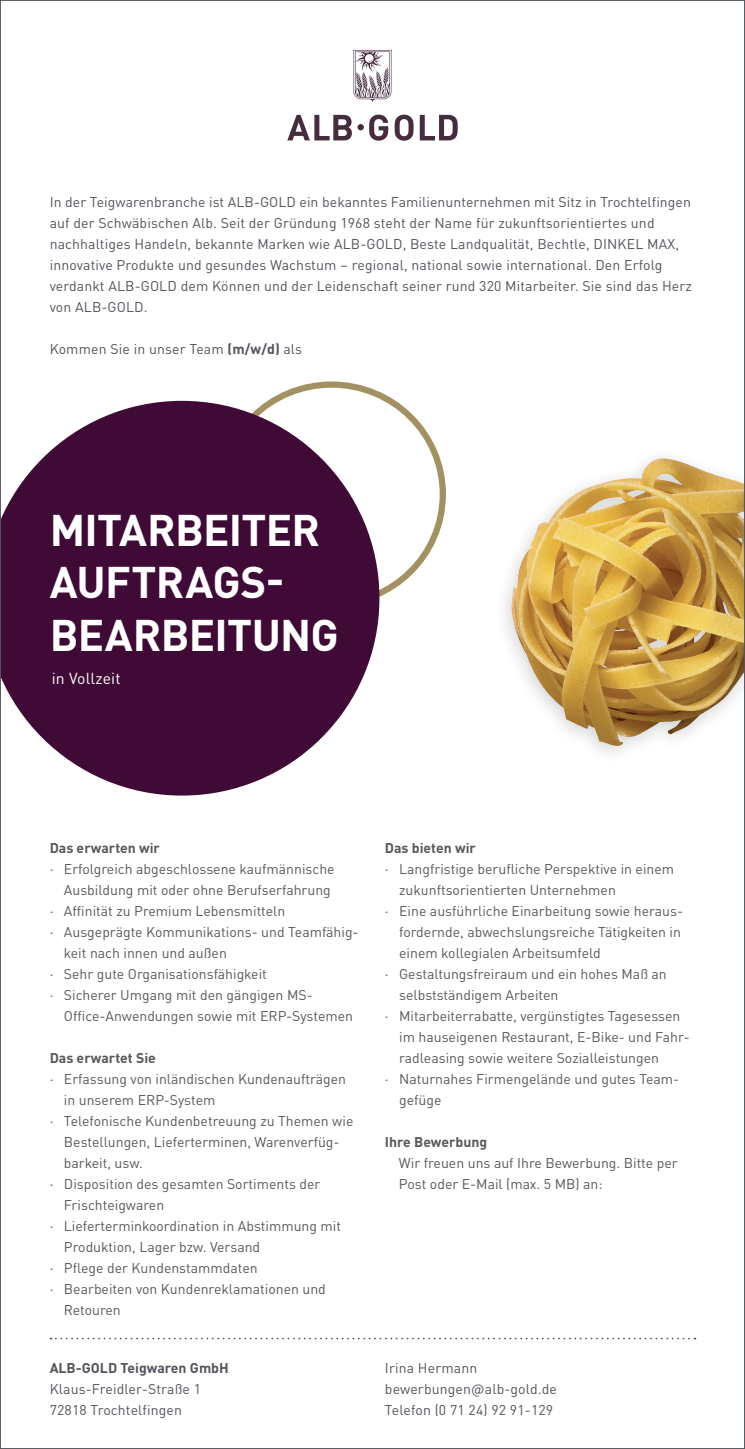
<style>
.page{position:relative;width:745px;height:1449px;background:#fff}
.page>*{position:absolute;margin:0;border:0;box-sizing:border-box;transform-origin:0 0}
.t1{font:700 43.75px/52.5px "DINOT";letter-spacing:-.015em;color:#fff}
.t2{font:15.75px "DINOT";letter-spacing:.01em;color:#fff}
.t3{font:14px/21px "DINOT";color:#57585a}
.t4{font:14px/21px "DINOT";letter-spacing:.01em;color:#51545c}
.t5{font:700 14px "DINOT";color:#57585a}
.t6{font:700 14px "DINOT";color:#51545c}
.s1{font-weight:700}
</style>
<div class="page">
<img style="left:2px;top:49px;width:740px;height:1291px">
<p class="t4" style="left:50px;top:190px;width:643px">In der Teigwarenbranche ist ALB-GOLD ein bekanntes Familienunternehmen mit Sitz in Trochtelfingen auf der Schwäbischen Alb. Seit der Gründung 1968 steht der Name für zukunftsorientiertes und nachhaltiges Handeln, bekannte Marken wie ALB-GOLD, Beste Landqualität, Bechtle, DINKEL MAX, innovative Produkte und gesundes Wachstum – regional, national sowie international. Den Erfolg verdankt ALB-GOLD dem Können und der Leidenschaft seiner rund 320 Mitarbeiter. Sie sind das Herz von ALB-GOLD.</p>
<p class="t4" style="left:50px;top:337px;width:254px">Kommen Sie in unser Team <span class="s1">(m/w/d)</span> als</p>
<h1 class="t1" style="left:50px;top:500px;width:290px">MITARBEITER<br>AUFTRAGS-<br>BEARBEITUNG</h1>
<p class="t2" style="left:52px;top:666px;width:70px">in Vollzeit</p>
<p class="t5" style="left:50px;top:837px;width:112px">Das erwarten wir</p>
<p class="t3" style="left:50px;top:857px;width:286px">· Erfolgreich abgeschlossene kaufmännische</p>
<p class="t3" style="left:64px;top:878px;width:268px">Ausbildung mit oder ohne Berufserfahrung</p>
<p class="t3" style="left:50px;top:899px;width:237px">· Affinität zu Premium Lebensmitteln</p>
<p class="t3" style="left:50px;top:920px;width:310px">· Ausgeprägte Kommunikations- und Teamfähig-</p>
<p class="t3" style="left:64px;top:941px;width:164px">keit nach innen und außen</p>
<p class="t3" style="left:50px;top:962px;width:218px">· Sehr gute Organisationsfähigkeit</p>
<p class="t3" style="left:50px;top:983px;width:264px">· Sicherer Umgang mit den gängigen MS-</p>
<p class="t3" style="left:64px;top:1004px;width:290px">Office-Anwendungen sowie mit ERP-Systemen</p>
<p class="t5" style="left:50px;top:1047px;width:108px">Das erwartet Sie</p>
<p class="t3" style="left:50px;top:1067px;width:298px">· Erfassung von inländischen Kundenaufträgen</p>
<p class="t3" style="left:64px;top:1088px;width:153px">in unserem ERP-System</p>
<p class="t3" style="left:50px;top:1109px;width:305px">· Telefonische Kundenbetreuung zu Themen wie</p>
<p class="t3" style="left:64px;top:1130px;width:277px">Bestellungen, Lieferterminen, Warenverfüg-</p>
<p class="t3" style="left:64px;top:1151px;width:80px">barkeit, usw.</p>
<p class="t3" style="left:50px;top:1172px;width:272px">· Disposition des gesamten Sortiments der</p>
<p class="t3" style="left:64px;top:1193px;width:102px">Frischteigwaren</p>
<p class="t3" style="left:50px;top:1214px;width:293px">· Lieferterminkoordination in Abstimmung mit</p>
<p class="t3" style="left:64px;top:1235px;width:198px">Produktion, Lager bzw. Versand</p>
<p class="t3" style="left:50px;top:1256px;width:209px">· Pflege der Kundenstammdaten</p>
<p class="t3" style="left:50px;top:1277px;width:277px">· Bearbeiten von Kundenreklamationen und</p>
<p class="t3" style="left:64px;top:1298px;width:58px">Retouren</p>
<p class="t6" style="left:50px;top:1357px;width:180px">ALB-GOLD Teigwaren GmbH</p>
<p class="t4" style="left:50px;top:1377px;width:153px">Klaus-Freidler-Straße 1<br>72818 Trochtelfingen</p>
<p class="t5" style="left:384px;top:837px;width:92px">Das bieten wir</p>
<p class="t3" style="left:384px;top:857px;width:290px">· Langfristige berufliche Perspektive in einem</p>
<p class="t3" style="left:399px;top:878px;width:218px">zukunftsorientierten Unternehmen</p>
<p class="t3" style="left:384px;top:899px;width:299px">· Eine ausführliche Einarbeitung sowie heraus-</p>
<p class="t3" style="left:399px;top:920px;width:283px">fordernde, abwechslungsreiche Tätigkeiten in</p>
<p class="t3" style="left:399px;top:941px;width:203px">einem kollegialen Arbeitsumfeld</p>
<p class="t3" style="left:384px;top:962px;width:283px">· Gestaltungsfreiraum und ein hohes Maß an</p>
<p class="t3" style="left:399px;top:983px;width:161px">selbstständigem Arbeiten</p>
<p class="t3" style="left:384px;top:1004px;width:297px">· Mitarbeiterrabatte, vergünstigtes Tagesessen</p>
<p class="t3" style="left:399px;top:1025px;width:292px">im hauseigenen Restaurant, E-Bike- und Fahr-</p>
<p class="t3" style="left:399px;top:1046px;width:261px">radleasing sowie weitere Sozialleistungen</p>
<p class="t3" style="left:384px;top:1067px;width:295px">· Naturnahes Firmengelände und gutes Team-</p>
<p class="t3" style="left:399px;top:1088px;width:44px">gefüge</p>
<p class="t5" style="left:384px;top:1131px;width:104px">Ihre Bewerbung</p>
<p class="t3" style="left:398px;top:1151px;width:280px">Wir freuen uns auf Ihre Bewerbung. Bitte per<br>Post oder E-Mail (max. 5 MB) an:</p>
<p class="t4" style="left:384px;top:1356px;width:173px">Irina Hermann bewerbungen@alb-gold.de<br>Telefon (0 71 24) 92 91-129</p>
</div>
